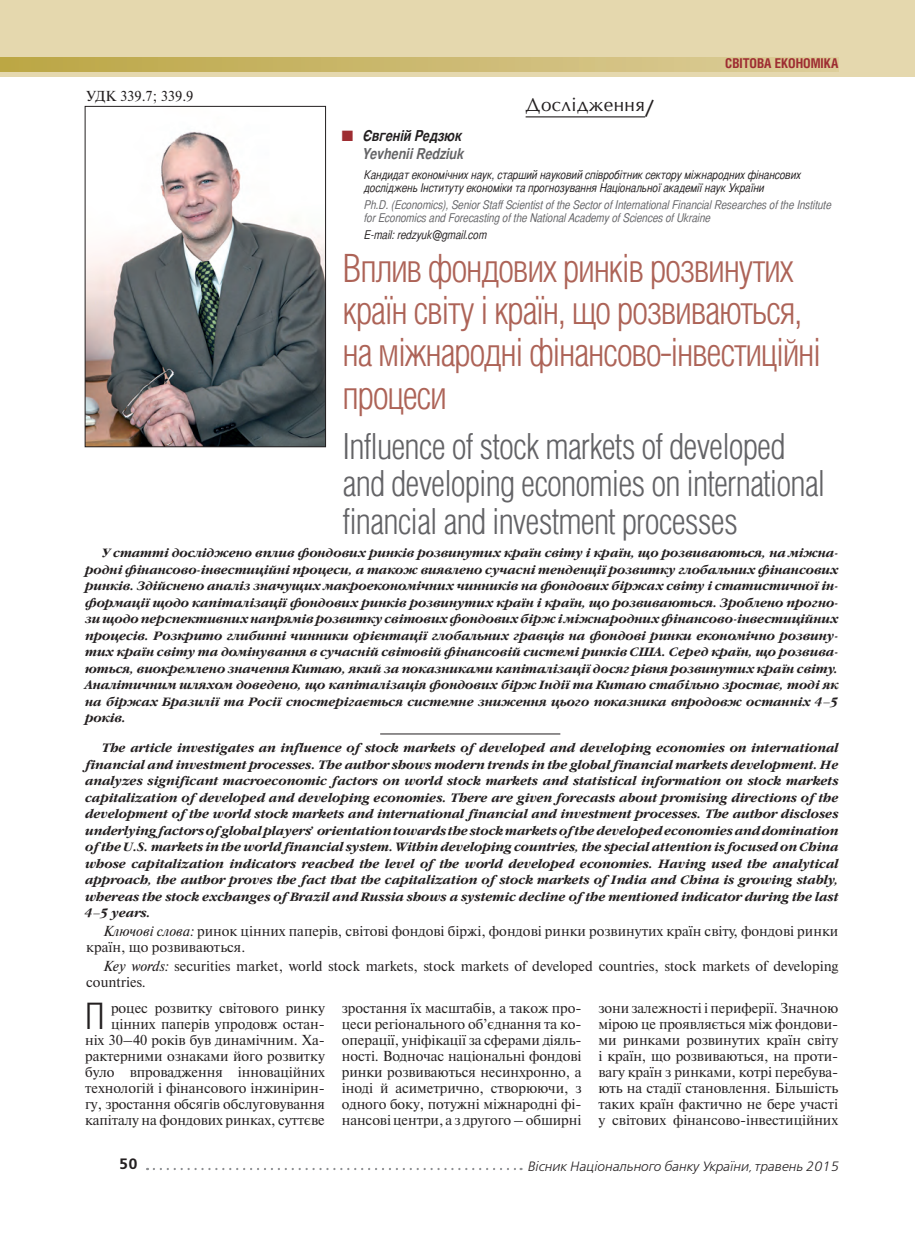
<style>
.page{position:relative;width:915px;height:1234px;background:#fff}
.page>*{position:absolute;margin:0;border:0;box-sizing:border-box;transform-origin:0 0}
.t1{font:300 39px/42.5px "Helios Cond";letter-spacing:-.035em;color:#ad6357}
.t2{font:300 36.6px "Helios Cond";color:#231f20}
.t3{font:300 36px/37.5px "Helios Cond";letter-spacing:-.025em;color:#636366}
.t4{font:18px "Opium New";letter-spacing:.025em;color:#231f20}
.t5{font:italic 700 15px/18px "Bastion";color:#636366;text-align:right}
.t6{font:15px "Free Set Demi Bold C";color:#231f20}
.t7{font:14.4px/15.9px "Newton C";letter-spacing:-.005em;color:#231f20}
.t8{font:italic 13.5px "Free Set Light C";color:#231f20}
.t9{font:700 13.5px "Helios Cond";color:#9e2d32}
.t10{font:italic 700 12px/16.5px "Garamond C";letter-spacing:.005em;color:#231f20;text-align:justify}
.t11{font:italic 12px/13.5px "Bastion";color:#231f20}
.t12{font:italic 12px/13.5px "Bastion";color:#636366}
.s1{font-family:"Futura Futuris C"}
.s2{color:#9e2d32}
.s3{color:#231f20}
.s4{font-style:italic}
.s5{font-size:10.5px}
</style>
<div class="page">
<div style="left:0;top:0;width:914px;height:77px;background:#e5d8ae"></div>
<svg style="left:0;top:57px;width:838px;height:14px;background:#cbb96f"></svg>
<svg style="left:154px;top:1168px;width:367px;height:1px"></svg>
<img style="left:87px;top:132px;width:236px;height:313px">
<div style="left:85px;top:106px;width:240px;height:341px;border:1px solid #231f20"></div>
<hr style="left:525px;top:116px;width:120px;height:1px;background:#231f20">
<hr style="left:380px;top:733px;width:180px;height:1px;background:#231f20">
<p class="t7" style="left:86px;top:89px;width:109px">УДК 339.7; 339.9</p>
<h3 class="t4" style="left:525px;top:96px;width:131px">Дослідження<span class="s1">/</span></h3>
<p class="t9" style="left:725px;top:58px;width:115px">СВІТОВА ЕКОНОМІКА</p>
<p class="t5" style="left:342px;top:128px;width:124px"><span class="s2">■</span> <span class="s3">Євгеній Редзюк<br></span>Yevhenii Redziuk</p>
<p class="t11" style="left:364px;top:169px;width:438px">Кандидат економічних наук, старший науковий співробітник сектору міжнародних фінансових досліджень Інституту економіки та прогнозування Національної академії наук України</p>
<p class="t12" style="left:364px;top:199px;width:468px">Ph.D. (Economics), Senior Staff Scientist of the Sector of International Financial Researches of the Institute for Economics and Forecasting of the National Academy of Sciences of Ukraine</p>
<p class="t11" style="left:364px;top:229px;width:124px">E-mail: redzyuk@gmail.com</p>
<h1 class="t1" style="left:342px;top:249px;width:480px">Вплив фондових ринків розвинутих країн світу і країн, що розвиваються, на міжнародні фінансово-інвестиційні процеси</h1>
<h3 class="t3" style="left:342px;top:429px;width:484px">Influence of stock markets of developed and developing economies on international financial and investment processes</h3>
<p class="t10" style="left:85px;top:546px;width:754px;text-indent:17px">У статті досліджено вплив фондових ринків розвинутих країн світу і країн, що розвиваються, на міжна&shy;родні фінансово-інвестиційні процеси, а також виявлено сучасні тенденції розвитку глобальних фінансових ринків. Здійснено аналіз значущих макроекономічних чинників на фондових біржах світу і статистичної ін&shy;формації щодо капіталізації фондових ринків розвинутих країн і країн, що розвиваються. Зроблено прогно&shy;зи щодо перспективних напрямів розвитку світових фондових бірж і міжнародних фінансово-інвестиційних процесів. Розкрито глибинні чинники орієнтації глобальних гравців на фондові ринки економічно розвину&shy;тих країн світу та домінування в сучасній світовій фінансовій системі ринків США. Серед країн, що розвива&shy;ються, виокремлено значення Китаю, який за показниками капіталізації досяг рівня розвинутих країн світу.<br>Аналітичним шляхом доведено, що капіталізація фондових бірж Індії та Китаю стабільно зростає, тоді як на біржах Бразилії та Росії спостерігається системне зниження цього показника впродовж останніх 4–5 років.</p>
<p class="t10" style="left:85px;top:741px;width:754px;text-indent:17px">The article investigates an influence of stock markets of developed and developing economies on international financial and investment processes. The author shows modern trends in the global financial markets development. He analyzes significant macroeconomic factors on world stock markets and statistical information on stock markets capitalization of developed and developing economies. There are given forecasts about promising directions of the development of the world stock markets and international financial and investment processes. The author discloses underlying factors of global players’ orientation towards the stock markets of the developed economies and domination of the U.S. markets in the world financial system. Within developing countries, the special attention is focused on China whose capitalization indicators reached the level of the world developed economies. Having used the analytical approach, the author proves the fact that the capitalization of stock markets of India and China is growing stably, whereas the stock exchanges of Brazil and Russia shows a systemic decline of the mentioned indicator during the last 4–5 years.</p>
<p class="t7" style="left:86px;top:924px;width:753px;text-indent:17px"><span class="s4">Ключові слова:</span> ринок цінних паперів, світові фондові біржі, фондові ринки розвинутих країн світу, фондові ринки країн, що розвиваються.</p>
<p class="t7" style="left:86px;top:958px;width:753px;text-indent:17px"><span class="s4">Key words:</span> securities market, world stock markets, stock markets of developed countries, stock markets of developing countries.</p>
<h2 class="t2" style="left:85px;top:1001px;width:21px">П</h2>
<p class="t7" style="left:85px;top:1001px;width:241px;text-align:right">роцес розвитку світового ринку цінних паперів упродовж остан-<br>ніх 30–40 років був динамічним. Ха&shy;рактерними ознаками його розвитку було впровадження інноваційних технологій і фінансового інжинірин&shy;гу, зростання обсягів обслуговування капіталу на фондових ринках, суттєве</p>
<p class="t7" style="left:342px;top:1001px;width:241px;text-align:justify">зростання їх масштабів, а також про&shy;цеси регіонального об’єднання та ко&shy;операції, уніфікації за сферами діяль&shy;ності. Водночас національні фондові ринки розвиваються несинхронно, а іноді й асиметрично, створюючи, з одного боку, потужні міжнародні фі&shy;нансові центри, а з другого – обширні</p>
<p class="t7" style="left:598px;top:1001px;width:241px;text-align:justify">зони залежності і периферії. Значною мірою це проявляється між фондови&shy;ми ринками розвинутих країн світу і країн, що розвиваються, на проти&shy;вагу країн з ринками, котрі перебува&shy;ють на стадії становлення. Більшість таких країн фактично не бере участі у світових фінансово-інвестиційних</p>
<p class="t6" style="left:119px;top:1157px;width:20px">50</p>
<p class="t8" style="left:527px;top:1160px;width:313px">Вісник Національного банку України<span class="s5">,</span> травень 2015</p>
</div>
